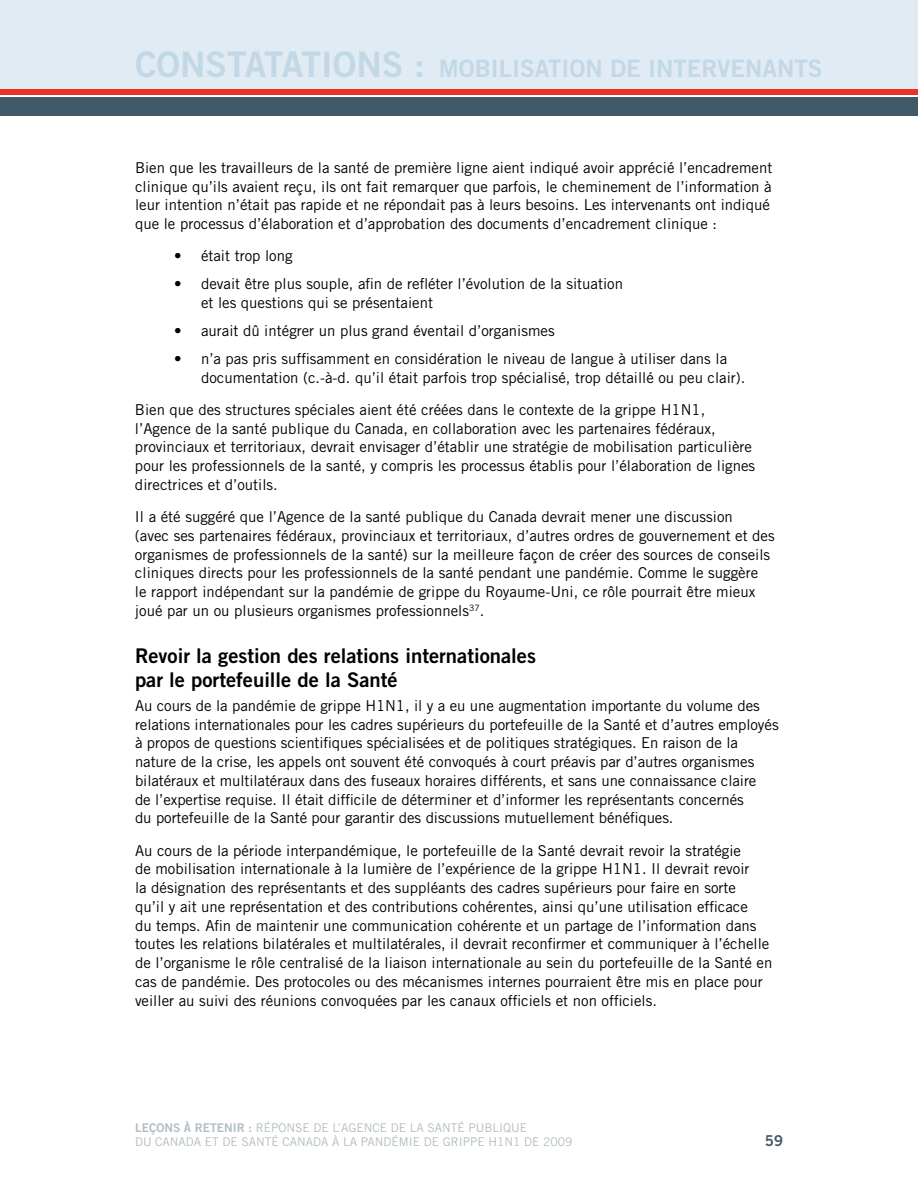
<style>
.page{position:relative;width:918px;height:1188px;background:#fff}
.page>*{position:absolute;margin:0;border:0;box-sizing:border-box;transform-origin:0 0}
.t1{font:24px "Trade Gothic LT Std Bd 2";color:#c2d8e7}
.t2{font:20.25px/24.3px "Trade Gothic LT Std Bd 2";color:#000}
.t3{font:15px/18.8px "Trade Gothic LT Std";color:#000}
.t4{font:15px "Trade Gothic LT Std Bd 2";color:#425968}
.t5{font:12px/14.2px "Trade Gothic LT Std";color:#b3bdc3}
.s1{font-size:35.25px}
.s2{font-family:"Trade Gothic LT Std Bd 2"}
</style>
<div class="page">
<div style="left:0;top:0;width:918px;height:90px;background:#e1ebf3"></div>
<div style="left:0;top:97px;width:918px;height:18px;background:#425968"></div>
<div style="left:0;top:90px;width:918px;height:5px;background:#ee3124"></div>
<h1 class="t1" style="left:135px;top:53px;width:689px"><span class="s1">Constatations :</span> Mobilisation de intervenants</h1>
<p class="t3" style="left:135px;top:158px;width:639px">B ien que les travailleurs de la santé de première ligne aient indiqué avoir apprécié l’encadrement clinique qu’ils avaient reçu, ils ont fait remarquer que parfois, le cheminement de l’information à leur intention n’était pas rapide et ne répondait pas à leurs besoins. Les intervenants ont indiqué que le processus d’élaboration et d’approbation des documents d’encadrement clinique :</p>
<p class="t3" style="left:174px;top:246px;width:120px">• était trop long</p>
<p class="t3" style="left:201px;top:274px;width:424px;text-indent:-27px">• devait être plus souple, afin de refléter l’évolution de la situation et les questions qui se présentaient</p>
<p class="t3" style="left:174px;top:321px;width:382px">• aurait dû intégrer un plus grand éventail d’organismes</p>
<p class="t3" style="left:201px;top:349px;width:546px;text-indent:-27px">• n’a pas pris suffisamment en considération le niveau de langue à utiliser dans la documentation (c.-à-d. qu’il était parfois trop spécialisé, trop détaillé ou peu clair).</p>
<p class="t3" style="left:135px;top:400px;width:622px">B ien que des structures spéciales aient été créées dans le contexte de la grippe H1N 1, l’Agence de la santé publique du Canada, en collaboration avec les partenaires fédéraux, provinciaux et territoriaux, devrait envisager d’établir une stratégie de mobilisation particulière pour les professionnels de la santé, y compris les processus établis pour l’élaboration de lignes directrices et d’outils.</p>
<p class="t3" style="left:135px;top:507px;width:641px">I l a été suggéré que l’Agence de la santé publique du Canada devrait mener une discussion<br>(avec ses partenaires fédéraux, provinciaux et territoriaux, d’autres ordres de gouvernement et des organismes de professionnels de la santé) sur la meilleure façon de créer des sources de conseils cliniques directs pour les professionnels de la santé pendant une pandémie. Comme le suggère<br>le rapport indépendant sur la pandémie de grippe du Royaume-U ni, ce rôle pourrait être mieux joué par un ou plusieurs organismes professionnels<sup>37</sup>.</p>
<h2 class="t2" style="left:135px;top:643px;width:403px">Revoir la gestion des relations internationales par le portefeuille de la Santé</h2>
<p class="t3" style="left:135px;top:696px;width:645px">Au cours de la pandémie de grippe H1N 1, il y a eu une augmentation importante du volume des relations internationales pour les cadres supérieurs du portefeuille de la Santé et d’autres employés à propos de questions scientifiques spécialisées et de politiques stratégiques. En raison de la nature de la crise, les appels ont souvent été convoqués à court préavis par d’autres organismes bilatéraux et multilatéraux dans des fuseaux horaires différents, et sans une connaissance claire<br>de l’expertise requise. I l était difficile de déterminer et d’informer les représentants concernés<br>du portefeuille de la Santé pour garantir des discussions mutuellement bénéfiques.</p>
<p class="t3" style="left:135px;top:841px;width:639px">Au cours de la période interpandémique, le portefeuille de la Santé devrait revoir la stratégie<br>de mobilisation internationale à la lumière de l’expérience de la grippe H1N 1. I l devrait revoir<br>la désignation des représentants et des suppléants des cadres supérieurs pour faire en sorte<br>qu’il y ait une représentation et des contributions cohérentes, ainsi qu’une utilisation efficace<br>du temps. Afin de maintenir une communication cohérente et un partage de l’information dans toutes les relations bilatérales et multilatérales, il devrait reconfirmer et communiquer à l’échelle de l’organisme le rôle centralisé de la liaison internationale au sein du portefeuille de la Santé en cas de pandémie. Des protocoles ou des mécanismes internes pourraient être mis en place pour veiller au suivi des réunions convoquées par les canaux officiels et non officiels.</p>
<p class="t5" style="left:135px;top:1120px;width:439px"><span class="s2">Leçons à retenir :</span> Réponse de l’Agence de la santé publique<br>du Canada et de Santé Canada à la pandémie de gr ippe H1N 1 de 2009</p>
<p class="t4" style="left:765px;top:1131px;width:20px">59</p>
</div>
